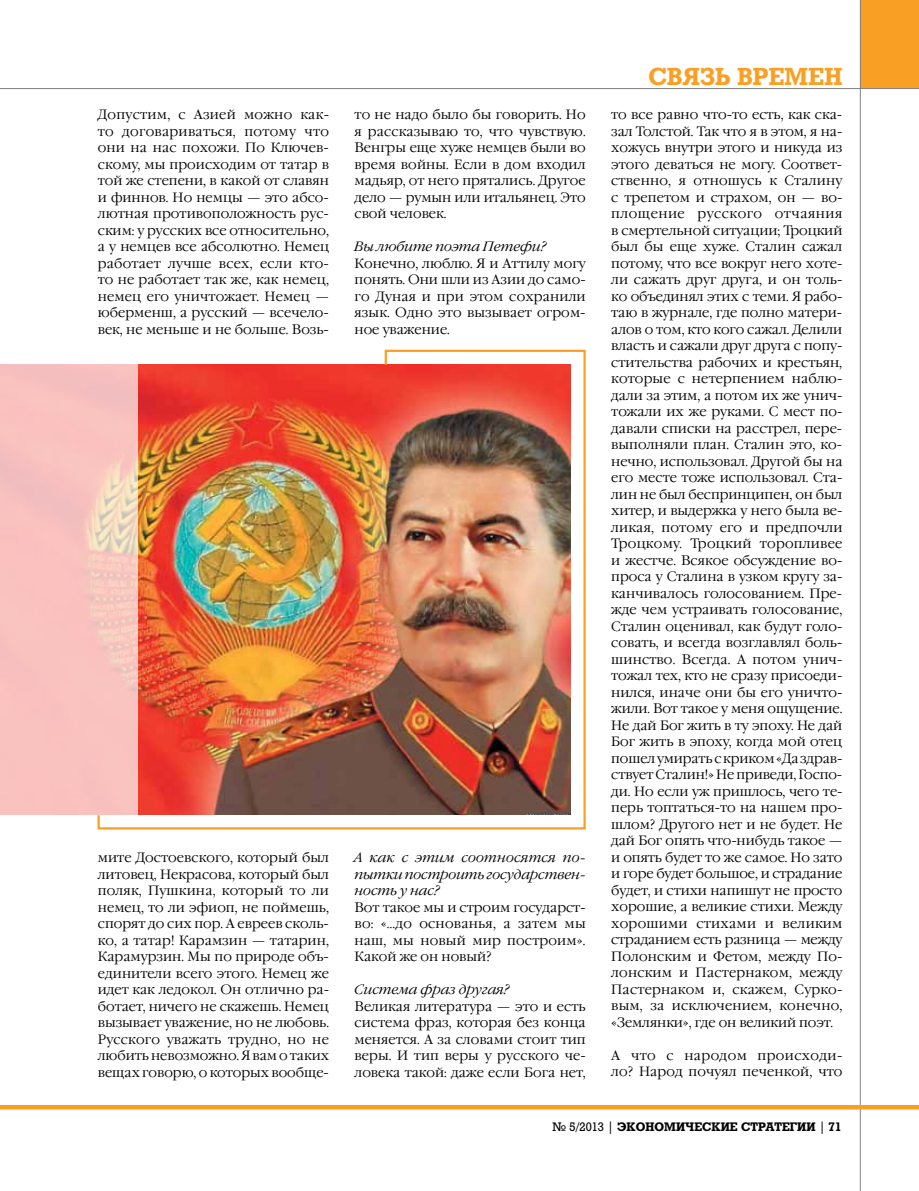
<style>
.page{position:relative;width:919px;height:1191px;background:#fff}
.page>*{position:absolute;margin:0;border:0;box-sizing:border-box;transform-origin:0 0}
.t1{font:700 24px "Rodeo";letter-spacing:-.005em;color:#f9a024}
.t2{font:300 13.5px/16.5px "Garamond C";color:#000;text-align:justify}
.t3{font:italic 300 13.5px/16.5px "Garamond C";color:#000;text-align:justify}
.t4{font:700 12px "Rodeo";color:#000}
.s1{font-weight:400}
</style>
<div class="page">
<div style="left:859px;top:0;width:59px;height:89px;background:#f9a024"></div>
<hr style="left:0;top:88px;width:918px;height:1px;background:#808285">
<hr style="left:859px;top:0;width:1px;height:1191px;background:#808285">
<hr style="left:0;top:1105px;width:918px;height:4px;background:#f9a024">
<div style="left:0;top:363px;width:137px;height:454px;background:#f9c1be"></div>
<img style="left:96px;top:349px;width:490px;height:481px">
<p class="t2" style="left:98px;top:107px;width:233px">Допустим, с Азией можно как&shy;то договариваться, потому что они на нас похожи. По Ключев&shy;скому, мы происходим от татар в той же степени, в какой от славян и финнов. Но немцы — это абсо&shy;лютная противоположность рус&shy;ским: у русских все относительно, а у немцев все абсолютно. Немец работает лучше всех, если кто&shy;то не работает так же, как немец, немец его уничтожает. Немец — юберменш, а русский — всечело&shy;век, не меньше и не больше. Возь-</p>
<p class="t2" style="left:98px;top:849px;width:233px">мите Достоевского, который был литовец, Некрасова, который был поляк, Пушкина, который то ли немец, то ли эфиоп, не поймешь, спорят до сих пор. А евреев сколь&shy;ко, а татар! Карамзин — татарин, Карамурзин. Мы по природе объ&shy;единители всего этого. Немец же идет как ледокол. Он отлично ра&shy;ботает, ничего не скажешь. Немец вызывает уважение, но не любовь.<br>Русского уважать трудно, но не любить невозможно. Я вам о таких вещах говорю, о которых вообще-</p>
<p class="t2" style="left:354px;top:107px;width:233px">то не надо было бы говорить. Но я рассказываю то, что чувствую.<br>Венгры еще хуже немцев были во время войны. Если в дом входил мадьяр, от него прятались. Другое дело — румын или итальянец. Это свой человек.</p>
<p class="t3" style="left:354px;top:239px;width:193px">Вы любите поэта Петефи?</p>
<p class="t2" style="left:354px;top:255px;width:233px">Конечно, люблю. Я и Аттилу могу понять. Они шли из Азии до само&shy;го Дуная и при этом сохранили язык. Одно это вызывает огром&shy;ное уважение.</p>
<p class="t3" style="left:354px;top:849px;width:233px">А как с этим соотносятся по&shy;пытки построить государствен&shy;ность у нас?</p>
<p class="t2" style="left:354px;top:899px;width:233px">Вот такое мы и строим государст&shy;во: «…до основанья, а затем мы наш, мы новый мир построим».<br>Какой же он новый?</p>
<p class="t3" style="left:354px;top:981px;width:156px">Система фраз другая?</p>
<p class="t2" style="left:354px;top:998px;width:233px">Великая литература — это и есть система фраз, которая без конца меняется. А за словами стоит тип веры. И тип веры у русского че&shy;ловека такой: даже если бога нет,</p>
<h1 class="t1" style="left:648px;top:62px;width:51px">СВЯЗЬ</h1>
<h1 class="t1" style="left:737px;top:62px;width:107px">ВРЕМЕН</h1>
<p class="t2" style="left:611px;top:107px;width:233px">то все равно что-то есть, как ска&shy;зал Толстой. Так что я в этом, я на&shy;хожусь внутри этого и никуда из этого деваться не могу. Соответ&shy;ственно, я отношусь к Сталину с трепетом и страхом, он — во&shy;площение русского отчаяния в смертельной ситуации; Троцкий был бы еще хуже. Сталин сажал потому, что все вокруг него хоте&shy;ли сажать друг друга, и он толь&shy;ко объединял этих с теми. Я рабо&shy;таю в журнале, где полно матери&shy;алов о том, кто кого сажал. Делили власть и сажали друг друга с попу&shy;стительства рабочих и крестьян, которые с нетерпением наблю&shy;дали за этим, а потом их же унич&shy;тожали их же руками. С мест по&shy;давали списки на расстрел, пере&shy;выполняли план. Сталин это, ко&shy;нечно, использовал. Другой бы на его месте тоже использовал. Ста&shy;лин не был беспринципен, он был хитер, и выдержка у него была ве&shy;ликая, потому его и предпочли Троцкому. Троцкий торопливее и жестче. Всякое обсуждение во&shy;проса у Сталина в узком кругу за&shy;канчивалось голосованием. Пре&shy;жде чем устраивать голосование, Сталин оценивал, как будут голо&shy;совать, и всегда возглавлял боль&shy;шинство. Всегда. А потом унич&shy;тожал тех, кто не сразу присоеди&shy;нился, иначе они бы его уничто&shy;жили. Вот такое у меня ощущение.<br>Не дай Бог жить в ту эпоху. Не дай Бог жить в эпоху, когда мой отец пошел умирать с криком «Да здрав&shy;ствует Сталин!» Не приведи, Госпо&shy;ди. Но если уж пришлось, чего те&shy;перь топтаться-то на нашем про&shy;шлом? Другого нет и не будет. Не дай Бог опять что-нибудь такое — и опять будет то же самое. Но зато и горе будет большое, и страдание будет, и стихи напишут не просто хорошие, а великие стихи. Между хорошими стихами и великим страданием есть разница — между Полонским и Фетом, между По&shy;лонским и Пастернаком, между Пастернаком и, скажем, Сурко&shy;вым, за исключением, конечно, «Землянки», где он великий поэт.</p>
<p class="t2" style="left:611px;top:1047px;width:233px">А что с народом происходи&shy;ло? Народ почуял печенкой, что</p>
<p class="t4" style="left:552px;top:1119px;width:290px"><span class="s1">№ 5/2013 |</span> ЭКОНОМИЧЕСКИЕ СТРАТЕГИИ <span class="s1">|</span> 71</p>
</div>
